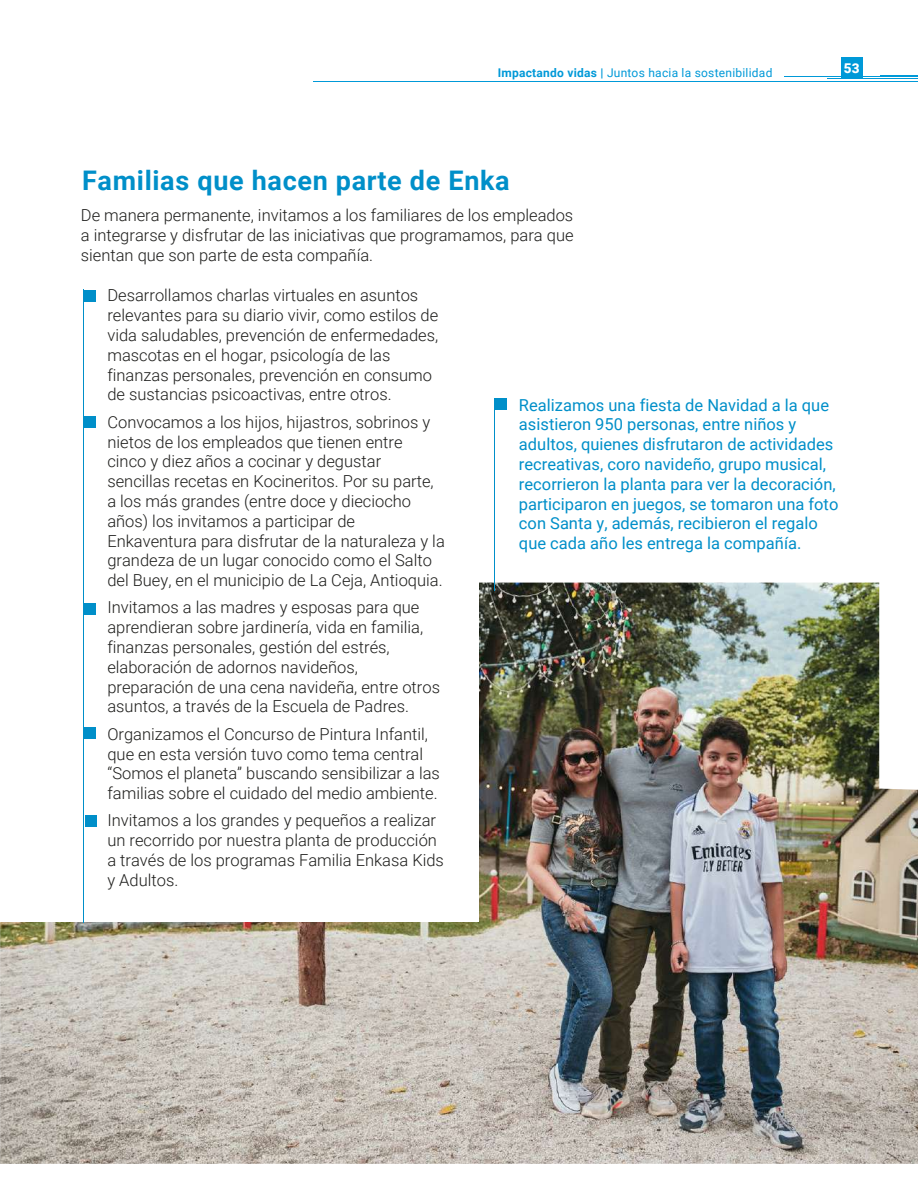
<style>
.page{position:relative;width:918px;height:1188px;background:#fff}
.page>*{position:absolute;margin:0;border:0;box-sizing:border-box;transform-origin:0 0}
.t1{font:700 27px "Roboto";letter-spacing:.025em;color:#008fc9}
.t2{font:300 16.5px/19.8px "Roboto";color:#1d1d1b}
.t3{font:16.5px/19.8px "Roboto";color:#008fc9}
.t4{font:900 13.5px "Roboto";color:#fff}
.t5{font:12px "Roboto";letter-spacing:.02em;color:#0099d8}
.s1{font-weight:700}
</style>
<div class="page">
<div style="left:841px;top:58px;width:21px;height:21px;background:#0099d8"></div>
<hr style="left:828px;top:78px;width:90px;height:1px;background:#0099d8">
<hr style="left:784px;top:76px;width:134px;height:1px;background:#0099d8">
<hr style="left:881px;top:75px;width:37px;height:1px;background:#0099d8">
<hr style="left:314px;top:81px;width:604px;height:1px;background:#0099d8">
<img style="left:0;top:583px;width:918px;height:581px">
<div style="left:0;top:553px;width:478px;height:368px;background:#fff"></div>
<hr style="left:84px;top:289px;width:1px;height:634px;background:#008fc9">
<div style="left:84px;top:290px;width:12px;height:12px;background:#008fc9"></div>
<div style="left:84px;top:416px;width:12px;height:11px;background:#008fc9"></div>
<div style="left:84px;top:603px;width:12px;height:12px;background:#008fc9"></div>
<div style="left:84px;top:727px;width:12px;height:12px;background:#008fc9"></div>
<div style="left:85px;top:815px;width:11px;height:12px;background:#008fc9"></div>
<hr style="left:494px;top:398px;width:1px;height:193px;background:#008fc9">
<div style="left:495px;top:398px;width:12px;height:12px;background:#008fc9"></div>
<p class="t5" style="left:498px;top:64px;width:276px"><span class="s1">Impactando vidas |</span> Juntos hacia la sostenibilidad</p>
<p class="t4" style="left:844px;top:58px;width:17px">53</p>
<p class="t4" style="left:845px;top:58px;width:17px">00</p>
<h1 class="t1" style="left:82px;top:162px;width:429px">Familias que hacen parte de Enka</h1>
<p class="t2" style="left:81px;top:205px;width:494px;text-align:justify">De manera permanente, invitamos a los familiares de los empleados a integrarse y disfrutar de las iniciativas que programamos, para que sientan que son parte de esta compañía.</p>
<p class="t2" style="left:107px;top:285px;width:332px">Desarrollamos charlas virtuales en asuntos relevantes para su diario vivir, como estilos de vida saludables, prevención de enfermedades, mascotas en el hogar, psicología de las finanzas personales, prevención en consumo de sustancias psicoactivas, entre otros.</p>
<p class="t2" style="left:107px;top:411px;width:339px">Convocamos a los hijos, hijastros, sobrinos y nietos de los empleados que tienen entre cinco y diez años a cocinar y degustar sencillas recetas en Kocineritos. Por su parte, a los más grandes (entre doce y dieciocho años) los invitamos a participar de Enkaventura para disfrutar de la naturaleza y la grandeza de un lugar conocido como el Salto del Buey, en el municipio de La Ceja, Antioquia.</p>
<p class="t2" style="left:107px;top:597px;width:334px">Invitamos a las madres y esposas para que aprendieran sobre jardinería, vida en familia, finanzas personales, gestión del estrés, elaboración de adornos navideños, preparación de una cena navideña, entre otros asuntos, a través de la Escuela de Padres.</p>
<p class="t2" style="left:107px;top:723px;width:334px">Organizamos el Concurso de Pintura Infantil, que en esta versión tuvo como tema central “Somos el planeta” buscando sensibilizar a las familias sobre el cuidado del medio ambiente.</p>
<p class="t2" style="left:107px;top:810px;width:338px">Invitamos a los grandes y pequeños a realizar un recorrido por nuestra planta de producción a través de los programas Familia Enkasa Kids y Adultos.</p>
<p class="t3" style="left:519px;top:394px;width:321px">Realizamos una fiesta de Navidad a la que asistieron 950 personas, entre niños y adultos, quienes disfrutaron de actividades recreativas, coro navideño, grupo musical, recorrieron la planta para ver la decoración, participaron en juegos, se tomaron una foto con Santa y, además, recibieron el regalo que cada año les entrega la compañía.</p>
</div>
